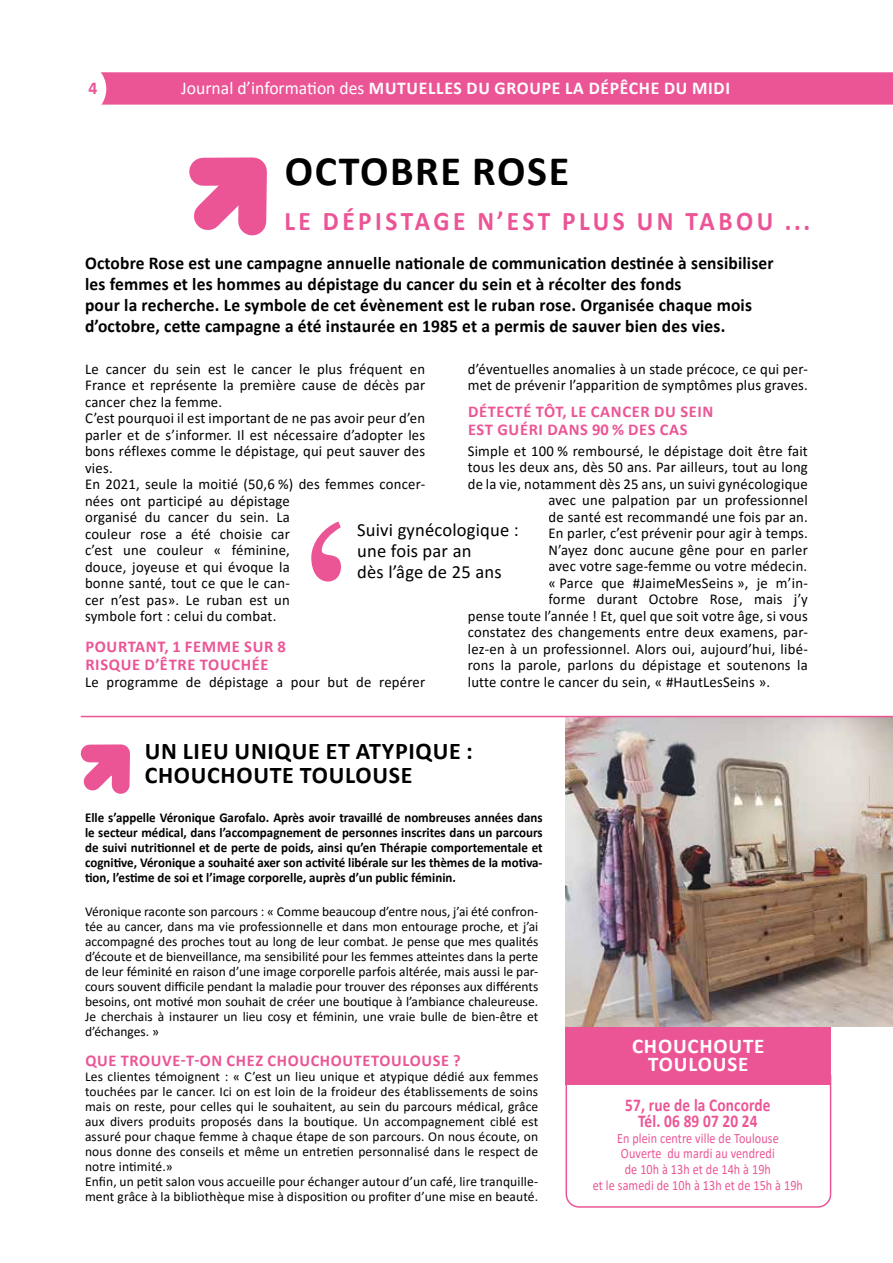
<style>
.page{position:relative;width:893px;height:1263px;background:#fff}
.page>*{position:absolute;margin:0;border:0;box-sizing:border-box;transform-origin:0 0}
.t1{font:700 42px "Calibri";letter-spacing:.04em;color:#000}
.t2{font:700 27px "Calibri";letter-spacing:.14em;color:#eb5596;scale:.94 1}
.t3{font:700 24px/24px "Calibri";letter-spacing:.03em;color:#000}
.t4{font:700 21px/18px "Calibri";letter-spacing:.04em;color:#fff;text-align:center}
.t5{font:18.6px/21px "Calibri";letter-spacing:.01em;color:#000}
.t6{font:700 18px/21px "Calibri";letter-spacing:.01em;color:#000}
.t7{font:700 18px "Calibri";letter-spacing:.04em;color:#fff}
.t8{font:700 18px/15.8px "Calibri";letter-spacing:.01em;color:#eb5596;text-align:center;scale:.85 1}
.t9{font:700 18px "Calibri";letter-spacing:.01em;color:#eb5596}
.t10{font:700 16.5px/18px "Calibri";letter-spacing:.04em;color:#eb5596}
.t11{font:15px/16.5px "Calibri";letter-spacing:.015em;color:#000}
.t12{font:14.25px/15.8px "Calibri";letter-spacing:.01em;color:#eb5596;text-align:center;scale:.85 1}
.t13{font:13.5px/15px "Calibri";letter-spacing:.01em;color:#000;text-align:justify}
.t14{font:700 13.5px/15px "Calibri";color:#000;text-align:justify;scale:.96 1}
.s1{font-weight:400}
</style>
<div class="page">
<div style="left:566px;top:1027px;width:265px;height:58px;background:#eb5596"></div>
<svg style="left:189px;top:157px;width:78px;height:79px"></svg>
<div style="left:101px;top:72px;width:792px;height:33px;background:#eb5596"></div>
<div style="left:50px;top:61px;width:56px;height:56px;background:#fff;border-radius:50%"></div>
<svg style="left:311px;top:521px;width:30px;height:61px"></svg>
<svg style="left:80px;top:744px;width:50px;height:50px"></svg>
<div style="left:566px;top:1063px;width:265px;height:145px;border:2px solid #eb5596;border-radius:13px"></div>
<img style="left:566px;top:717px;width:327px;height:310px">
<hr style="left:81px;top:716px;width:812px;height:1px;background:#eb5596">
<p class="t9" style="left:89px;top:75px;width:10px">4</p>
<p class="t7" style="left:181px;top:75px;width:550px"><span class="s1">Journal d’information des</span> MUTUELLES DU GROUPE LA DÉPÊCHE DU MIDI</p>
<h1 class="t1" style="left:285px;top:141px;width:286px">OCTOBRE ROSE</h1>
<h2 class="t2" style="left:284px;top:201px;width:561px">LE DÉPISTAGE N’EST PLUS UN TABOU ...</h2>
<p class="t6" style="left:85px;top:252px;width:690px">Octobre Rose est une campagne annuelle nationale de communication destinée à sensibiliser les femmes et les hommes au dépistage du cancer du sein et à récolter des fonds<br>pour la recherche. Le symbole de cet évènement est le ruban rose. Organisée chaque mois d’octobre, cette campagne a été instaurée en 1985 et a permis de sauver bien des vies.</p>
<p class="t11" style="left:85px;top:360px;width:342px">Le cancer du sein est le cancer le plus fréquent en France et représente la première cause de décès par cancer chez la femme.<br>C’est pourquoi il est important de ne pas avoir peur d’en parler et de s’informer. Il est nécessaire d’adopter les bons réflexes comme le dépistage, qui peut sauver des vies.<br>En 2021, seule la moitié (50,6 %) des femmes concer&shy;nées ont participé au dépistage<br>organisé du cancer du sein. La<br>couleur rose a été choisie car<br>c’est une couleur « féminine,<br>douce, joyeuse et qui évoque la<br>bonne santé, tout ce que le can-<br>cer n’est pas». Le ruban est un<br>symbole fort : celui du combat.</p>
<p class="t10" style="left:85px;top:637px;width:202px">POURTANT, 1 FEMME SUR 8<br>RISQUE D’ÊTRE TOUCHÉE</p>
<p class="t11" style="left:85px;top:673px;width:342px">Le programme de dépistage a pour but de repérer</p>
<p class="t11" style="left:468px;top:360px;width:342px">d’éventuelles anomalies à un stade précoce, ce qui per&shy;met de prévenir l’apparition de symptômes plus graves.</p>
<p class="t10" style="left:468px;top:402px;width:247px">DÉTECTÉ TÔT, LE CANCER DU SEIN<br>EST GUÉRI DANS 90 % DES CAS</p>
<p class="t11" style="left:468px;top:442px;width:342px">Simple et 100 % remboursé, le dépistage doit être fait</p>
<p class="t11" style="left:468px;top:458px;width:342px">tous les deux ans, dès 50 ans. Par ailleurs, tout au long</p>
<p class="t11" style="left:468px;top:475px;width:342px">de la vie, notamment dès 25 ans, un suivi gynécologique</p>
<p class="t11" style="left:549px;top:491px;width:261px">avec une palpation par un professionnel</p>
<p class="t11" style="left:549px;top:508px;width:261px">de santé est recommandé une fois par an.</p>
<p class="t11" style="left:549px;top:524px;width:261px">En parler, c’est prévenir pour agir à temps.</p>
<p class="t11" style="left:549px;top:541px;width:261px">N’ayez donc aucune gêne pour en parler</p>
<p class="t11" style="left:549px;top:557px;width:260px">avec votre sage-femme ou votre médecin.</p>
<p class="t11" style="left:549px;top:574px;width:261px">« Parce que #JaimeMesSeins », je m’in-</p>
<p class="t11" style="left:549px;top:590px;width:261px">forme durant Octobre Rose, mais j’y</p>
<p class="t11" style="left:468px;top:607px;width:342px">pense toute l’année ! Et, quel que soit votre âge, si vous</p>
<p class="t11" style="left:468px;top:623px;width:342px">constatez des changements entre deux examens, par-</p>
<p class="t11" style="left:468px;top:640px;width:342px">lez-en à un professionnel. Alors oui, aujourd’hui, libé-</p>
<p class="t11" style="left:468px;top:656px;width:342px">rons la parole, parlons du dépistage et soutenons la</p>
<p class="t11" style="left:468px;top:673px;width:304px">lutte contre le cancer du sein, « #HautLesSeins ».</p>
<p class="t5" style="left:357px;top:519px;width:163px">Suivi gynécologique : une fois par an<br>dès l’âge de 25 ans</p>
<h3 class="t3" style="left:145px;top:739px;width:330px">UN LIEU UNIQUE ET ATYPIQUE :<br>CHOUCHOUTE TOULOUSE</h3>
<p class="t14" style="left:85px;top:809px;width:478px">Elle s’appelle Véronique Garofalo. Après avoir travaillé de nombreuses années dans le secteur médical, dans l’accompagnement de personnes inscrites dans un parcours de suivi nutritionnel et de perte de poids, ainsi qu’en Thérapie comportementale et cognitive, Véronique a souhaité axer son activité libérale sur les thèmes de la motiva&shy;tion, l’estime de soi et l’image corporelle, auprès d’un public féminin.</p>
<p class="t13" style="left:85px;top:904px;width:455px">Véronique raconte son parcours : « Comme beaucoup d’entre nous, j’ai été confron&shy;tée au cancer, dans ma vie professionnelle et dans mon entourage proche, et j’ai accompagné des proches tout au long de leur combat. Je pense que mes qualités d’écoute et de bienveillance, ma sensibilité pour les femmes atteintes dans la perte de leur féminité en raison d’une image corporelle parfois altérée, mais aussi le par&shy;cours souvent difficile pendant la maladie pour trouver des réponses aux différents besoins, ont motivé mon souhait de créer une boutique à l’ambiance chaleureuse.<br>Je cherchais à instaurer un lieu cosy et féminin, une vraie bulle de bien-être et d’échanges. »</p>
<p class="t10" style="left:85px;top:1051px;width:377px">QUE TROUVE-T-ON CHEZ CHOUCHOUTETOULOUSE ?</p>
<p class="t13" style="left:85px;top:1069px;width:455px;text-align:left">Les clientes témoignent : « C’est un lieu unique et atypique dédié aux femmes touchées par le cancer. Ici on est loin de la froideur des établissements de soins mais on reste, pour celles qui le souhaitent, au sein du parcours médical, grâce aux divers produits proposés dans la boutique. Un accompagnement ciblé est assuré pour chaque femme à chaque étape de son parcours. On nous écoute, on nous donne des conseils et même un entretien personnalisé dans le respect de notre intimité.»<br>Enfin, un petit salon vous accueille pour échanger autour d’un café, lire tranquille&shy;ment grâce à la bibliothèque mise à disposition ou profiter d’une mise en beauté.</p>
<h3 class="t4" style="left:632px;top:1036px;width:134px">CHOUCHOUTE<br>TOULOUSE</h3>
<p class="t8" style="left:625px;top:1096px;width:172px">57, rue de la Concorde<br>Tél. 06 89 07 20 24</p>
<p class="t12" style="left:593px;top:1129px;width:249px">En plein centre ville de Toulouse<br>Ouverte du mardi au vendredi<br>de 10h à 13h et de 14h à 19h<br>et le samedi de 10h à 13h et de 15h à 19h</p>
</div>
